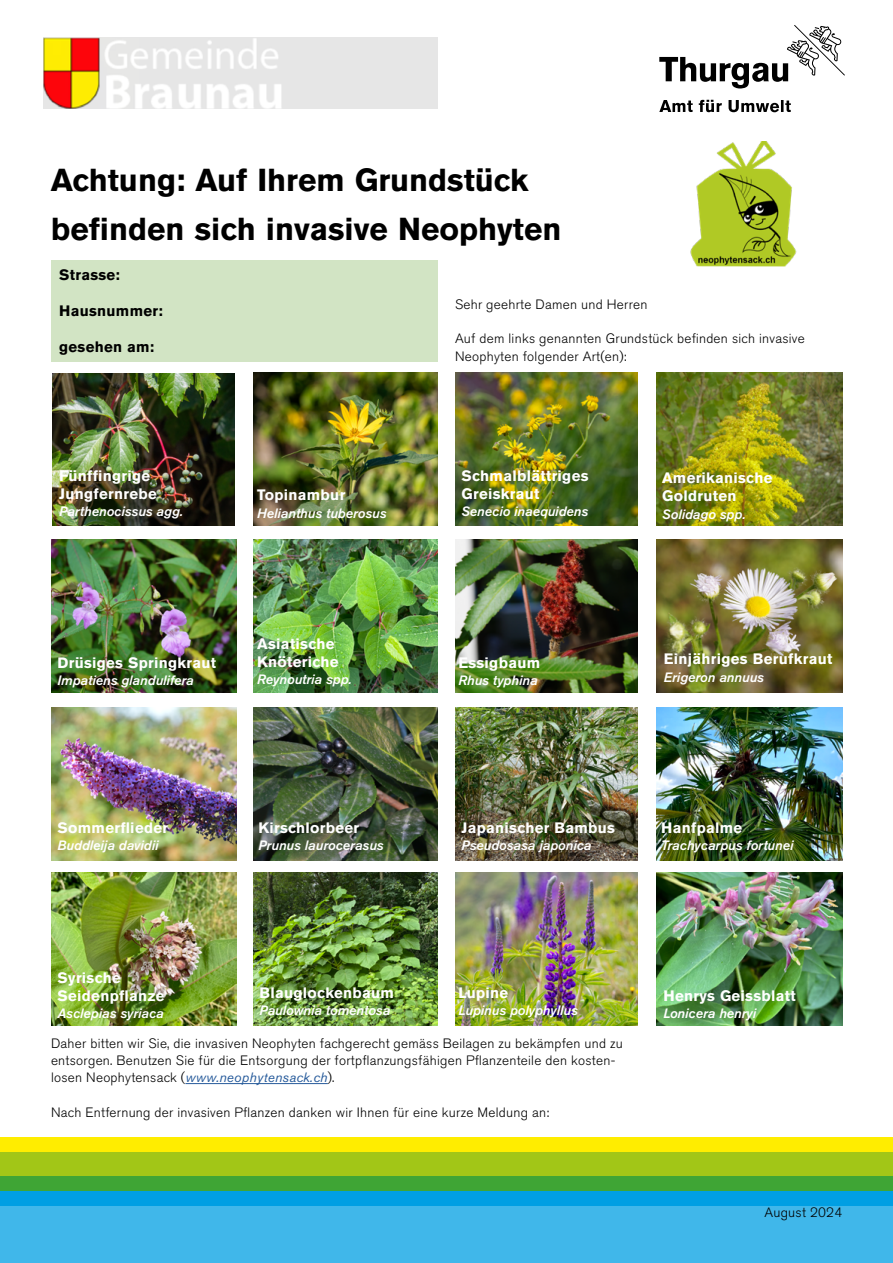
<style>
.page{position:relative;width:893px;height:1263px;background:#fff}
.page>*{position:absolute;margin:0;border:0;box-sizing:border-box;transform-origin:0 0}
.t1{font:700 31.5px/49.5px "Akzidenz Grotesk BQ";color:#000}
.t2{font:700 15px/18px "Akzidenz Grotesk BQ";letter-spacing:.02em;color:#fff}
.t3{font:700 15px "Akzidenz Grotesk BQ";letter-spacing:.02em;color:#000}
.t4{font:300 13.5px/17.2px "Akzidenz Grotesk BQ";letter-spacing:.02em;color:#000}
.t5{font:italic 13.5px "Akzidenz Grotesk BQ Med";color:#fff}
.s1{font-weight:400;font-style:italic;color:#275b9b}
</style>
<div class="page">
<div style="left:0;top:1205px;width:893px;height:58px;background:#40b7ea"></div>
<div style="left:0;top:1137px;width:893px;height:15px;background:#ffed00"></div>
<div style="left:0;top:1176px;width:893px;height:14px;background:#3fa535"></div>
<div style="left:0;top:1152px;width:893px;height:24px;background:#a2c617"></div>
<div style="left:0;top:1190px;width:893px;height:15px;background:#009fe3"></div>
<svg style="left:659px;top:25px;width:186px;height:64px"></svg>
<svg style="left:659px;top:100px;width:132px;height:12px"></svg>
<img style="left:690px;top:141px;width:107px;height:126px">
<img style="left:253px;top:372px;width:185px;height:153px">
<div style="left:51px;top:260px;width:387px;height:101px;background:#d2e4c4"></div>
<hr style="left:185px;top:1083px;width:143px;height:1px;background:#275b9b">
<img style="left:657px;top:872px;width:185px;height:153px">
<img style="left:253px;top:872px;width:185px;height:153px">
<img style="left:455px;top:872px;width:183px;height:153px">
<img style="left:51px;top:872px;width:185px;height:153px">
<img style="left:657px;top:707px;width:185px;height:153px">
<img style="left:253px;top:707px;width:185px;height:153px">
<img style="left:455px;top:707px;width:183px;height:153px">
<img style="left:51px;top:707px;width:185px;height:153px">
<img style="left:657px;top:540px;width:185px;height:153px">
<img style="left:253px;top:540px;width:185px;height:153px">
<img style="left:455px;top:540px;width:183px;height:153px">
<img style="left:51px;top:540px;width:185px;height:153px">
<img style="left:657px;top:372px;width:185px;height:153px">
<img style="left:455px;top:372px;width:183px;height:153px">
<img style="left:52px;top:373px;width:183px;height:153px">
<img style="left:44px;top:38px;width:394px;height:70px">
<h1 class="t1" style="left:51px;top:155px;width:512px">Achtung: Auf Ihrem Grundstück befinden sich invasive Neophyten</h1>
<p class="t3" style="left:59px;top:266px;width:62px">Strasse:</p>
<p class="t3" style="left:59px;top:302px;width:105px">Hausnummer:</p>
<p class="t3" style="left:59px;top:338px;width:97px">gesehen am:</p>
<p class="t4" style="left:455px;top:296px;width:194px">Sehr geehrte Damen und Herren</p>
<p class="t4" style="left:455px;top:330px;width:351px">Auf dem links genannten Grundstück befinden sich invasive<br>Neophyten folgender Art(en):</p>
<p class="t2" style="left:59px;top:467px;width:99px">Fünffingrige<br>Jungfernrebe</p>
<p class="t5" style="left:59px;top:504px;width:126px">Parthenocissus agg.</p>
<p class="t2" style="left:257px;top:486px;width:90px">Topinambur</p>
<p class="t5" style="left:257px;top:505px;width:131px">Helianthus tuberosus</p>
<p class="t2" style="left:58px;top:653px;width:160px">Drüsiges Springkraut</p>
<p class="t5" style="left:58px;top:672px;width:138px">Impatiens glandulifera</p>
<p class="t2" style="left:257px;top:635px;width:83px">Asiatische<br>Knöteriche</p>
<p class="t5" style="left:257px;top:672px;width:96px">Reynoutria spp.</p>
<p class="t2" style="left:462px;top:467px;width:128px">Schmalblättriges<br>Greiskraut</p>
<p class="t5" style="left:462px;top:504px;width:128px">Senecio inaequidens</p>
<p class="t2" style="left:458px;top:654px;width:83px">Essigbaum</p>
<p class="t5" style="left:458px;top:673px;width:81px">Rhus typhina</p>
<p class="t2" style="left:662px;top:469px;width:112px">Amerikanische<br>Goldruten</p>
<p class="t5" style="left:662px;top:506px;width:85px">Solidago spp.</p>
<p class="t2" style="left:664px;top:650px;width:170px">Einjähriges Berufkraut</p>
<p class="t5" style="left:664px;top:669px;width:102px">Erigeron annuus</p>
<p class="t2" style="left:58px;top:819px;width:112px">Sommerflieder</p>
<p class="t5" style="left:58px;top:838px;width:102px">Buddleija davidii</p>
<p class="t2" style="left:258px;top:819px;width:102px">Kirschlorbeer</p>
<p class="t5" style="left:258px;top:838px;width:127px">Prunus laurocerasus</p>
<p class="t2" style="left:462px;top:819px;width:155px">Japanischer Bambus</p>
<p class="t5" style="left:462px;top:838px;width:132px">Pseudosasa japonica</p>
<p class="t2" style="left:661px;top:819px;width:83px">Hanfpalme</p>
<p class="t5" style="left:661px;top:838px;width:134px">Trachycarpus fortunei</p>
<p class="t2" style="left:58px;top:969px;width:109px">Syrische<br>Seidenpflanze</p>
<p class="t5" style="left:58px;top:1006px;width:108px">Asclepias syriaca</p>
<p class="t2" style="left:260px;top:984px;width:136px">Blauglockenbaum</p>
<p class="t5" style="left:260px;top:1003px;width:132px">Paulownia tomentosa</p>
<p class="t2" style="left:458px;top:984px;width:51px">Lupine</p>
<p class="t5" style="left:458px;top:1003px;width:121px">Lupinus polyphyllus</p>
<p class="t4" style="left:51px;top:1035px;width:573px">Daher bitten wir Sie, die invasiven Neophyten fachgerecht gemäss Beilagen zu bekämpfen und zu entsorgen. Benutzen Sie für die Entsorgung der fortpflanzungsfähigen Pflanzenteile den kosten&shy;losen Neophytensack (<span class="s1">www.neophytensack.ch</span>).</p>
<p class="t4" style="left:51px;top:1104px;width:500px">Nach Entfernung der invasiven Pflanzen danken wir Ihnen für eine kurze Meldung an:</p>
<p class="t2" style="left:663px;top:987px;width:134px">Henrys Geissblatt</p>
<p class="t5" style="left:663px;top:1006px;width:94px">Lonicera henryi</p>
<p class="t4" style="left:764px;top:1204px;width:79px">August 2024</p>
</div>
